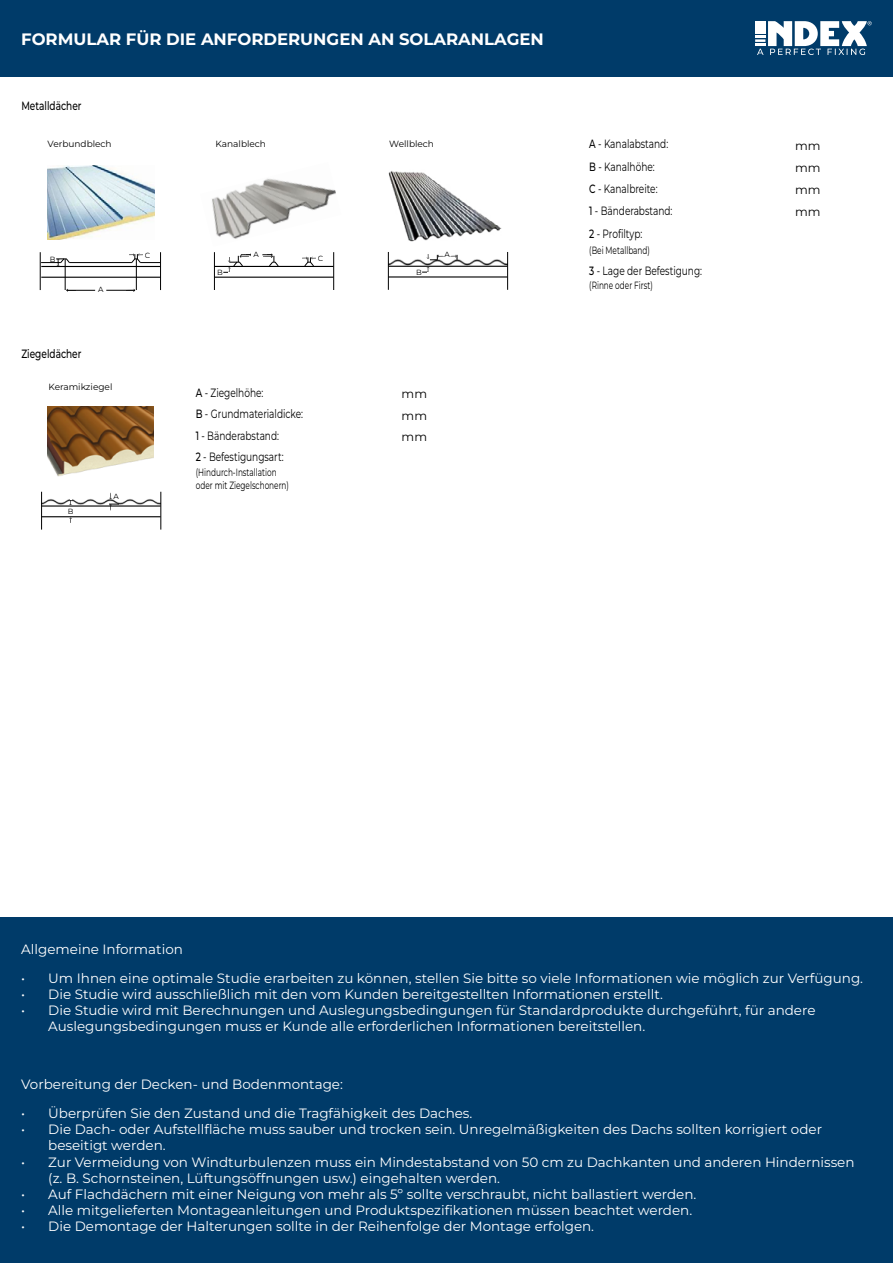
<style>
.page{position:relative;width:893px;height:1263px;background:#fff}
.page>*{position:absolute;margin:0;border:0;box-sizing:border-box;transform-origin:0 0}
.t1{font:100 16.5px "Montserrat";color:#fff}
.t2{font:100 13.5px/16.2px "Montserrat";color:#fff}
.t3{font:100 12px/23.1px "Montserrat";color:#000;scale:.75 1}
.t4{font:100 12px/21.9px "Montserrat";color:#000}
.t5{font:100 10.5px/12.6px "Montserrat";color:#000;scale:.7 1}
.t6{font:100 9px "Montserrat";color:#000}
.t7{font:100 7.5px "Montserrat";color:#000}
</style>
<div class="page">
<img style="left:212px;top:178px;width:124px;height:61px">
<div style="left:0;top:917px;width:893px;height:346px;background:#003b69"></div>
<img style="left:388px;top:171px;width:114px;height:70px">
<hr style="left:41px;top:277px;width:119px;height:1px;background:#000">
<hr style="left:214px;top:277px;width:119px;height:1px;background:#000">
<hr style="left:40px;top:252px;width:1px;height:38px;background:#000">
<hr style="left:214px;top:252px;width:1px;height:38px;background:#000">
<hr style="left:65px;top:259px;width:1px;height:31px;background:#000">
<hr style="left:136px;top:259px;width:1px;height:31px;background:#000">
<hr style="left:69px;top:262px;width:63px;height:1px;background:#000">
<hr style="left:160px;top:252px;width:1px;height:38px;background:#000">
<hr style="left:333px;top:252px;width:1px;height:38px;background:#000">
<hr style="left:41px;top:266px;width:119px;height:1px;background:#000">
<hr style="left:214px;top:266px;width:119px;height:1px;background:#000">
<svg style="left:41px;top:258px;width:29px;height:8px"></svg>
<svg style="left:106px;top:289px;width:29px;height:3px"></svg>
<svg style="left:66px;top:289px;width:29px;height:3px"></svg>
<img style="left:48px;top:166px;width:106px;height:74px">
<svg style="left:300px;top:256px;width:18px;height:10px"></svg>
<svg style="left:127px;top:253px;width:33px;height:10px"></svg>
<img style="left:389px;top:259px;width:118px;height:6px">
<img style="left:42px;top:498px;width:119px;height:7px">
<hr style="left:388px;top:276px;width:119px;height:2px;background:#000">
<hr style="left:42px;top:516px;width:119px;height:1px;background:#000">
<hr style="left:388px;top:266px;width:119px;height:1px;background:#000">
<hr style="left:42px;top:505px;width:119px;height:2px;background:#000">
<svg style="left:69px;top:498px;width:3px;height:7px"></svg>
<svg style="left:422px;top:267px;width:8px;height:6px"></svg>
<hr style="left:388px;top:252px;width:1px;height:38px;background:#000">
<hr style="left:41px;top:492px;width:1px;height:38px;background:#000">
<hr style="left:507px;top:252px;width:1px;height:38px;background:#000">
<hr style="left:161px;top:492px;width:1px;height:38px;background:#000">
<svg style="left:426px;top:254px;width:18px;height:7px"></svg>
<svg style="left:450px;top:255px;width:8px;height:5px"></svg>
<svg style="left:109px;top:493px;width:10px;height:18px"></svg>
<svg style="left:261px;top:253px;width:18px;height:13px"></svg>
<svg style="left:223px;top:253px;width:28px;height:20px"></svg>
<img style="left:48px;top:406px;width:105px;height:71px">
<div style="left:0;top:0;width:893px;height:76px;background:#003b69"></div>
<svg style="left:755px;top:21px;width:117px;height:34px"></svg>
<p class="t1" style="left:21px;top:28px;width:524px">FORMULAR FÜR DIE ANFORDERUNGEN AN SOLARANLAGEN</p>
<p class="t3" style="left:21px;top:94px;width:82px">Metalldächer</p>
<p class="t6" style="left:48px;top:137px;width:66px">Verbundblech</p>
<p class="t3" style="left:589px;top:132px;width:107px">A - Kanalabstand:<br>B - Kanalhöhe:</p>
<p class="t6" style="left:216px;top:137px;width:52px">Kanalblech</p>
<p class="t6" style="left:389px;top:137px;width:46px">Wellblech</p>
<p class="t3" style="left:589px;top:177px;width:93px">C - Kanalbreite:</p>
<p class="t7" style="left:50px;top:254px;width:7px">B</p>
<p class="t7" style="left:98px;top:284px;width:7px">A</p>
<p class="t3" style="left:21px;top:342px;width:82px">Ziegeldächer</p>
<p class="t6" style="left:49px;top:381px;width:65px">Keramikziegel</p>
<p class="t7" style="left:145px;top:250px;width:7px">C</p>
<p class="t7" style="left:68px;top:506px;width:7px">B</p>
<p class="t7" style="left:113px;top:491px;width:7px">A</p>
<p class="t7" style="left:217px;top:267px;width:7px">B</p>
<p class="t7" style="left:253px;top:250px;width:7px">A</p>
<p class="t7" style="left:318px;top:253px;width:7px">C</p>
<p class="t3" style="left:196px;top:381px;width:92px">A - Ziegelhöhe:</p>
<p class="t3" style="left:196px;top:402px;width:145px">B - Grundmaterialdicke:</p>
<p class="t3" style="left:196px;top:424px;width:112px">1 - Bänderabstand:</p>
<p class="t3" style="left:196px;top:445px;width:119px">2 - Befestigungsart:</p>
<p class="t5" style="left:196px;top:466px;width:135px">(Hindurch-Installation oder mit Ziegelschonern)</p>
<p class="t7" style="left:416px;top:267px;width:7px">B</p>
<p class="t7" style="left:444px;top:249px;width:7px">A</p>
<p class="t4" style="left:402px;top:383px;width:27px">mm</p>
<p class="t4" style="left:402px;top:404px;width:27px">mm</p>
<p class="t4" style="left:402px;top:426px;width:27px">mm</p>
<p class="t3" style="left:589px;top:199px;width:112px">1 - Bänderabstand:</p>
<p class="t3" style="left:589px;top:222px;width:72px">2 - Profiltyp:</p>
<p class="t3" style="left:589px;top:259px;width:152px">3 - Lage der Befestigung:</p>
<p class="t5" style="left:589px;top:244px;width:88px">(Bei Metallband)</p>
<p class="t5" style="left:589px;top:279px;width:92px">(Rinne oder First)</p>
<p class="t4" style="left:795px;top:135px;width:27px">mm mm</p>
<p class="t4" style="left:795px;top:178px;width:27px">mm</p>
<p class="t4" style="left:795px;top:200px;width:27px">mm</p>
<p class="t2" style="left:21px;top:940px;width:163px">Allgemeine Information</p>
<p class="t2" style="left:21px;top:969px;width:843px">• Um Ihnen eine optimale Studie erarbeiten zu können, stellen Sie bitte so viele Informationen wie möglich zur Verfügung.</p>
<p class="t2" style="left:21px;top:985px;width:643px">• Die Studie wird ausschließlich mit den vom Kunden bereitgestellten Informationen erstellt.</p>
<p class="t2" style="left:48px;top:1002px;width:769px;text-indent:-27px">• Die Studie wird mit Berechnungen und Auslegungsbedingungen für Standardprodukte durchgeführt, für andere<br>Auslegungsbedingungen muss er Kunde alle erforderlichen Informationen bereitstellen.</p>
<p class="t2" style="left:21px;top:1075px;width:323px">Vorbereitung der Decken- und Bodenmontage:</p>
<p class="t2" style="left:21px;top:1105px;width:453px">• Überprüfen Sie den Zustand und die Tragfähigkeit des Daches.</p>
<p class="t2" style="left:48px;top:1121px;width:775px;text-indent:-27px">• Die Dach- oder Aufstellfläche muss sauber und trocken sein. Unregelmäßigkeiten des Dachs sollten korrigiert oder beseitigt werden.</p>
<p class="t2" style="left:48px;top:1153px;width:808px;text-indent:-27px">• Zur Vermeidung von Windturbulenzen muss ein Mindestabstand von 50 cm zu Dachkanten und anderen Hindernissen (z. B. Schornsteinen, Lüftungsöffnungen usw.) eingehalten werden.</p>
<p class="t2" style="left:21px;top:1186px;width:677px">• Auf Flachdächern mit einer Neigung von mehr als 5º sollte verschraubt, nicht ballastiert werden.</p>
<p class="t2" style="left:21px;top:1202px;width:672px">• Alle mitgelieferten Montageanleitungen und Produktspezifikationen müssen beachtet werden.</p>
<p class="t2" style="left:21px;top:1218px;width:574px">• Die Demontage der Halterungen sollte in der Reihenfolge der Montage erfolgen.</p>
</div>
